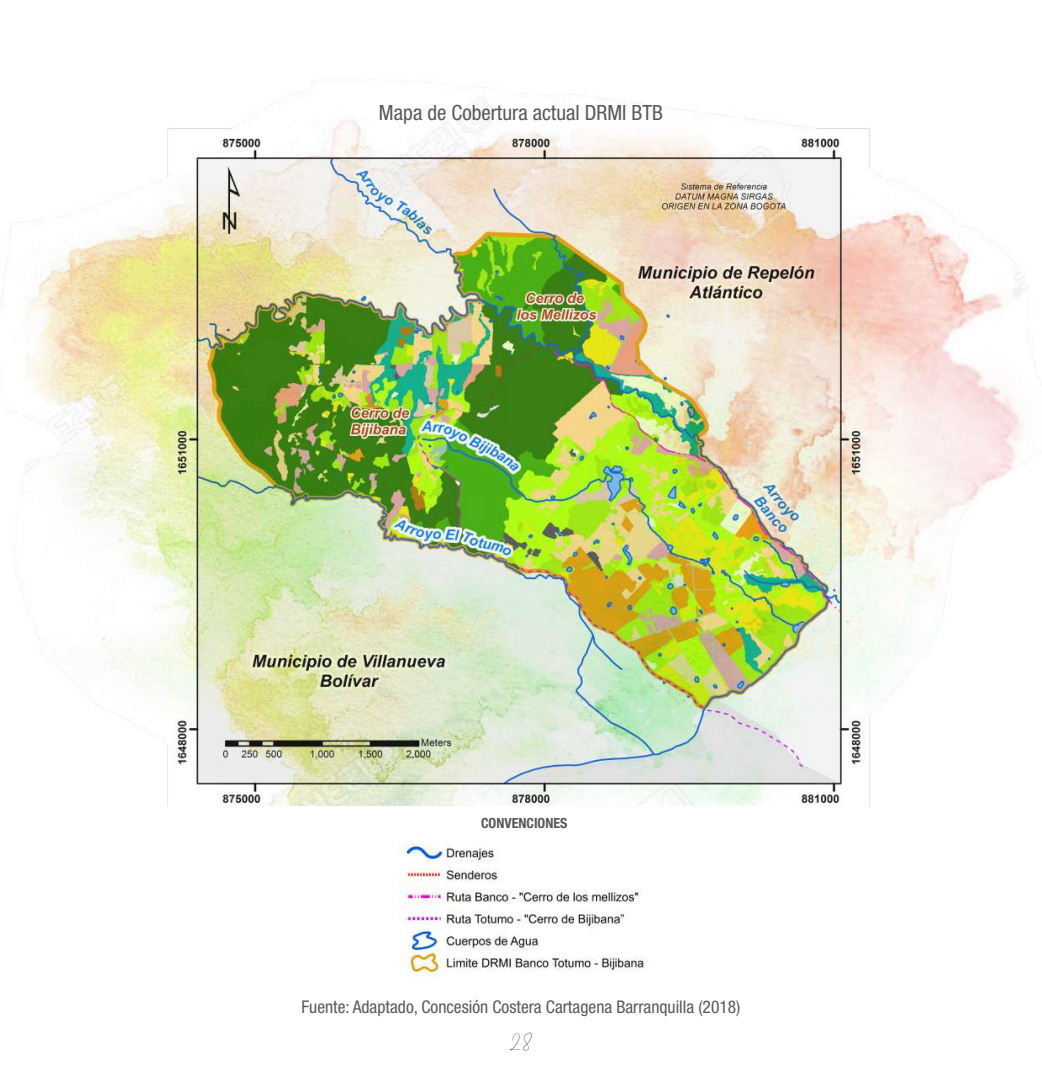
<style>
.page{position:relative;width:1042px;height:1092px;background:#fff}
.page>*{position:absolute;margin:0;border:0;box-sizing:border-box;transform-origin:0 0}
.t1{font:condensed 21px "Helvetica Neue LT Std";color:#57585a}
.t2{font:condensed 17.5px "Helvetica Neue LT Std";color:#57585a}
.t3{font:700 condensed 14px "Helvetica Neue LT Std";color:#57585a}
.t4{font:14px "Beholder Beholder";color:#231f20}
</style>
<div class="page">
<img style="left:398px;top:842px;width:249px;height:136px">
<img style="left:0;top:79px;width:1042px;height:726px">
<p class="t1" style="left:379px;top:101px;width:286px">Mapa de Cobertura actual DRMI BTB</p>
<p class="t3" style="left:481px;top:814px;width:88px">CONVENCIONES</p>
<p class="t2" style="left:301px;top:996px;width:440px">Fuente: Adaptado, Concesión Costera Cartagena Barranquilla (2018)</p>
<p class="t4" style="left:509px;top:1029px;width:26px">28</p>
</div>
